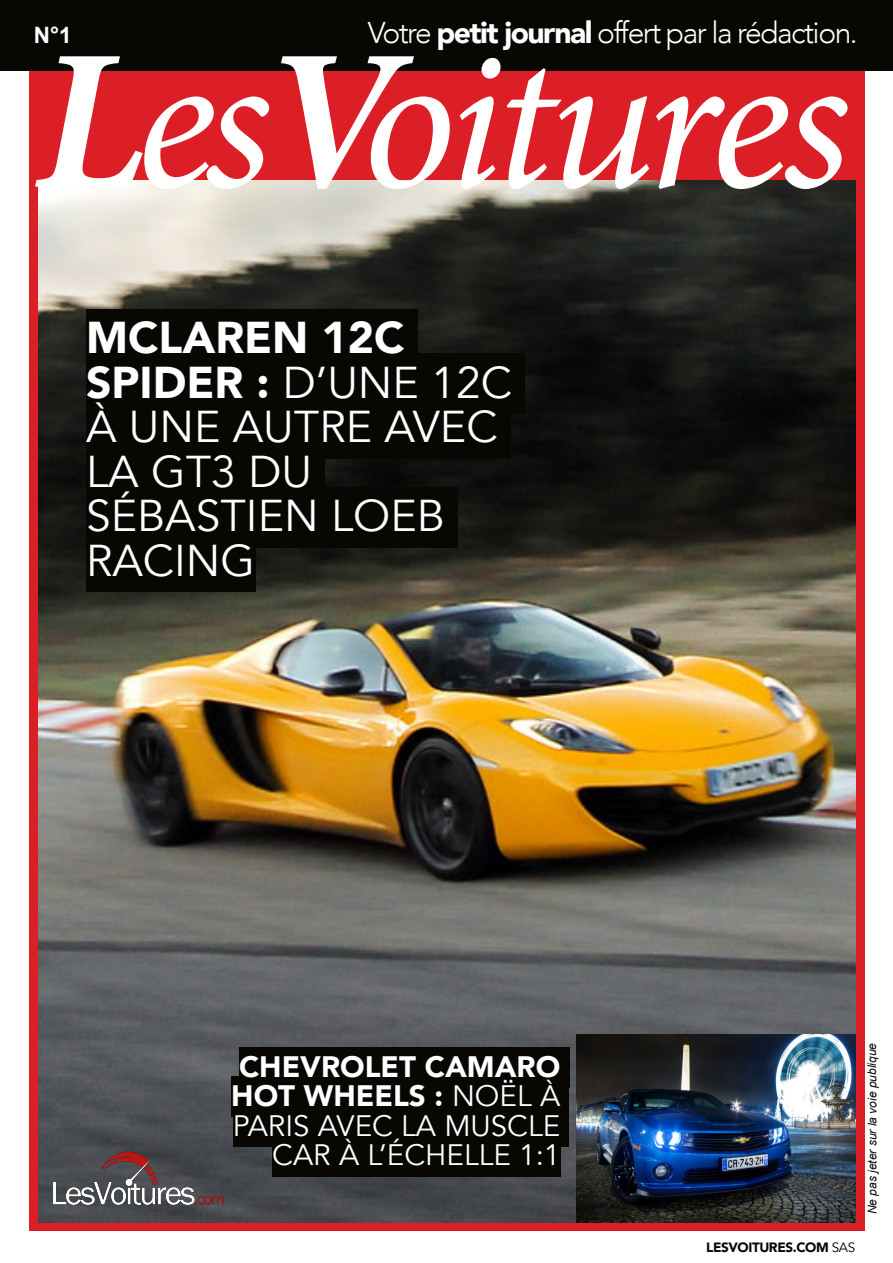
<style>
.page{position:relative;width:893px;height:1263px;background:#fff}
.page>*{position:absolute;margin:0;border:0;box-sizing:border-box;transform-origin:0 0}
.t1{font:italic 200.85px "Minion Pro";letter-spacing:-.045em;color:#fff}
.t2{font:44.55px/44.5px "Avenir";color:#fff}
.t3{font:300 30px "Avenir";letter-spacing:-.05em;color:#fff}
.t4{font:29.55px/29.5px "Avenir";color:#fff;text-align:right}
.t5{font:700 22.5px "Arial";color:#fff}
.t6{font:900 13.5px "Avenir";letter-spacing:-.03em;color:#080704}
.t7{font:italic 12px "Arial";color:#080704}
.s1{font-weight:900}
.s2{font-weight:700}
.s3{font-weight:400}
</style>
<div class="page">
<div style="left:29px;top:66px;width:835px;height:1164px;background:#dc1f26"></div>
<img style="left:38px;top:181px;width:817px;height:1041px">
<div style="left:86px;top:309px;width:332px;height:61px;background:#080704"></div>
<div style="left:86px;top:353px;width:438px;height:61px;background:#080704"></div>
<div style="left:86px;top:398px;width:424px;height:61px;background:#080704"></div>
<div style="left:86px;top:442px;width:238px;height:61px;background:#080704"></div>
<div style="left:86px;top:487px;width:371px;height:61px;background:#080704"></div>
<div style="left:86px;top:531px;width:169px;height:61px;background:#080704"></div>
<div style="left:0;top:0;width:893px;height:71px;background:#080704"></div>
<img style="left:53px;top:1152px;width:171px;height:53px">
<div style="left:239px;top:1047px;width:330px;height:40px;background:#080704"></div>
<div style="left:231px;top:1077px;width:337px;height:40px;background:#080704"></div>
<div style="left:233px;top:1106px;width:335px;height:41px;background:#080704"></div>
<div style="left:272px;top:1136px;width:288px;height:40px;background:#080704"></div>
<img style="left:577px;top:1035px;width:278px;height:187px">
<p class="t5" style="left:34px;top:27px;width:39px">N°1</p>
<p class="t3" style="left:368px;top:13px;width:491px">Votre <span class="s1">petit journal</span> offert par la rédaction.</p>
<h1 class="t1" style="left:36px;top:41px;width:816px"><span class="s2">L</span>es<span class="s2">V</span>oitures</h1>
<p class="t2" style="left:86px;top:316px;width:428px"><span class="s1">MCLAREN 12C<br>SPIDER :</span> D’UNE 12C<br>À UNE AUTRE AVEC<br>LA GT3 DU<br>SÉBASTIEN LOEB<br>RACING</p>
<p class="t4" style="left:231px;top:1052px;width:330px"><span class="s1">CHEVROLET CAMARO<br>HOT WHEELS :</span> NOËL À<br>PARIS AVEC LA MUSCLE<br>CAR À L’ÉCHELLE 1:1</p>
<p class="t6" style="left:706px;top:1238px;width:150px">LESVOITURES.COM <span class="s3">SAS</span></p>
<p class="t7" style="left:868px;top:1214px;width:173px;rotate:-90deg">Ne pas jeter sur la voie publique</p>
</div>
